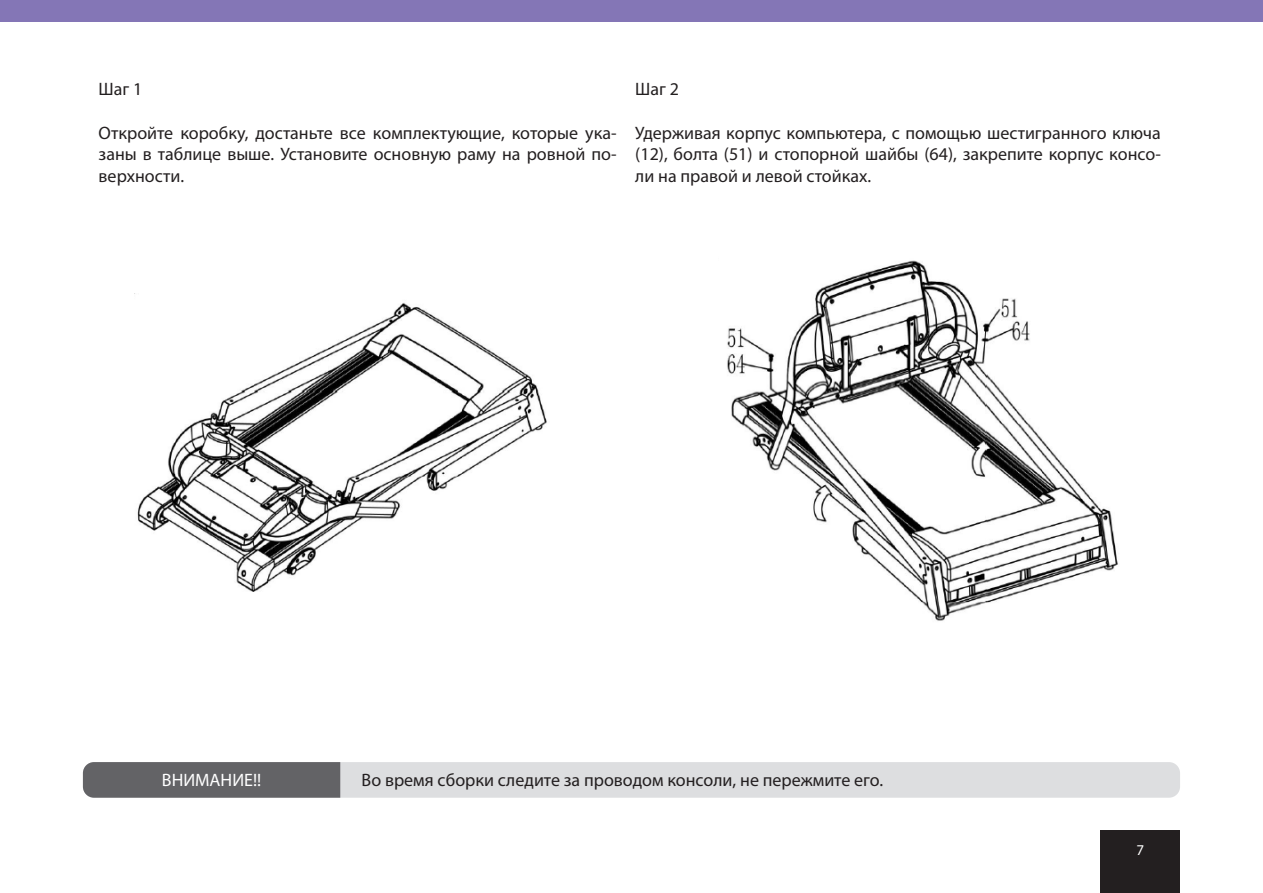
<style>
.page{position:relative;width:1263px;height:893px;background:#fff}
.page>*{position:absolute;margin:0;border:0;box-sizing:border-box;transform-origin:0 0}
.Обычный_текст{font:18px/21.6px "Myriad Pro";color:#231f20;text-align:justify}
.РАЗДЕЛ{font:18px "Myriad Pro";color:#fff}
.t1{font:15px "Myriad Pro";color:#fff}
</style>
<div class="page">
<div style="left:0;top:0;width:1263px;height:21px;background:#8476b6"></div>
<div style="left:1101px;top:831px;width:79px;height:62px;background:#231f20"></div>
<div style="left:83px;top:762px;width:1097px;height:36px;background:#dddee0;border-radius:11px"></div>
<div style="left:83px;top:762px;width:257px;height:36px;background:#636366"></div>
<img style="left:137px;top:302px;width:410px;height:290px">
<img style="left:727px;top:260px;width:391px;height:361px">
<p class="Обычный_текст" style="left:99px;top:78px;width:45px">Шаг 1</p>
<p class="Обычный_текст" style="left:99px;top:122px;width:520px">Откройте коробку, достаньте все комплектующие, которые ука&shy;заны в таблице выше. Установите основную раму на ровной по&shy;верхности.</p>
<p class="Обычный_текст" style="left:635px;top:78px;width:45px">Шаг 2</p>
<p class="Обычный_текст" style="left:635px;top:122px;width:527px">Удерживая корпус компьютера, с помощью шестигранного ключа (12), болта (51) и стопорной шайбы (64), закрепите корпус консо&shy;ли на правой и левой стойках.</p>
<p class="РАЗДЕЛ" style="left:162px;top:769px;width:101px">ВНИМАНИЕ!!</p>
<p class="Обычный_текст" style="left:361px;top:769px;width:523px">Во время сборки следите за проводом консоли, не пережмите его.</p>
<p class="t1" style="left:1136px;top:841px;width:9px">7</p>
</div>
